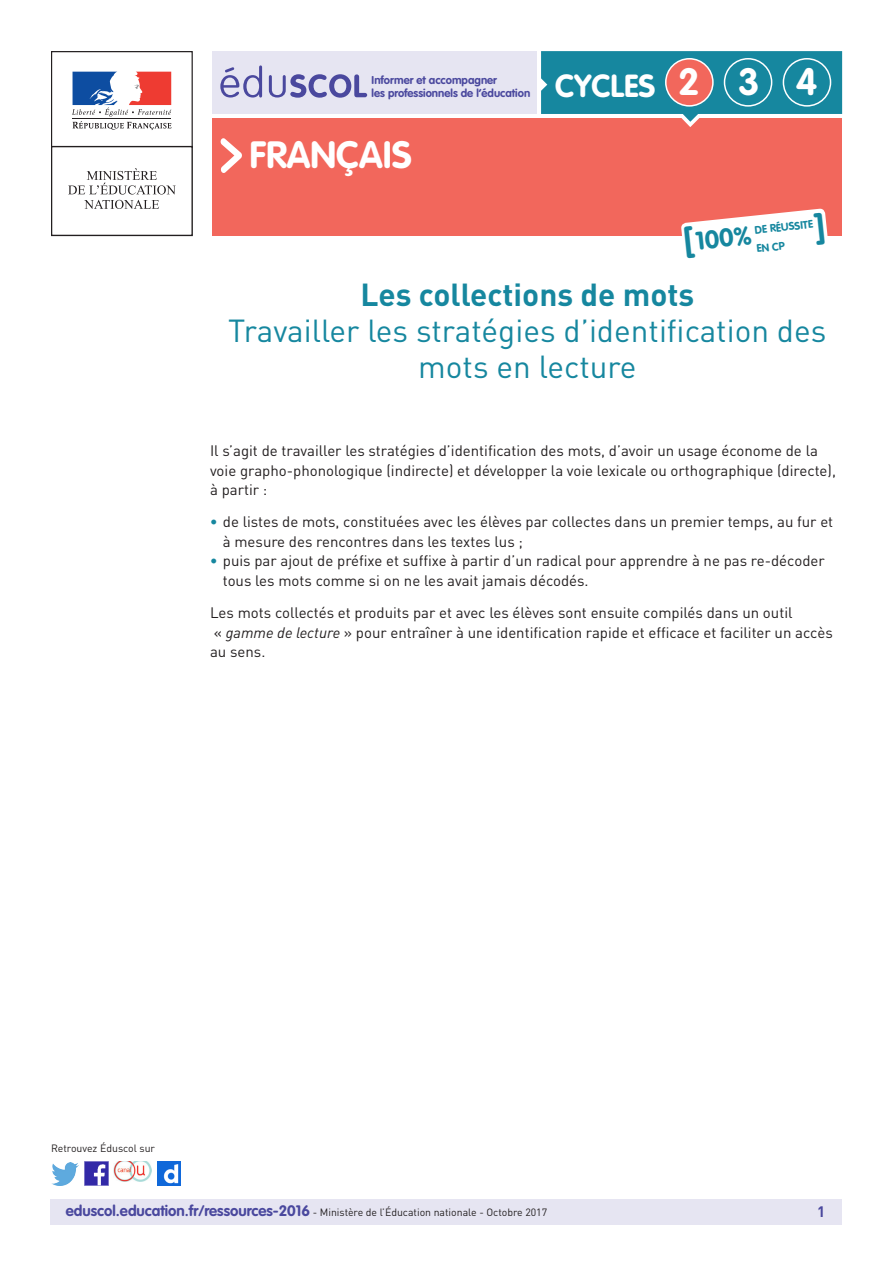
<style>
.page{position:relative;width:893px;height:1263px;background:#fff}
.page>*{position:absolute;margin:0;border:0;box-sizing:border-box;transform-origin:0 0}
._01_Nom_de_la_discip{font:700 37.5px "VAG Rounded Std";color:#fff}
._02_Sous-titre{font:31.5px/36px "DIN Pro";color:#16879f;text-align:center}
._01_Titre_de_la_fich{font:700 31.5px "DIN Pro";color:#16879f}
.t1{font:700 31.5px "VAG Rounded Std";color:#fff}
._01_Texte_info_conte{font:700 25.2px "VAG Rounded Std";color:#16879f}
._06_Texte_courant{font:15px/19.5px "DIN Pro";color:#231f20}
._08_Liste_à_puces_ni{font:15px/19.5px "DIN Pro";color:#231f20}
.t2{font:700 15px "DIN Pro";color:#4a489e}
.t3{font:700 11.25px/13.5px "VAG Rounded Std";color:#4a489e}
._01_Texte_info_conte-2{font:700 10.95px "VAG Rounded Std";color:#16879f}
.t4{font:10.5px "DIN Pro";color:#231f20}
.s1{font-weight:700;color:#16879f}
.s2{font-style:italic}
.s3{font-family:"VAG Rounded Std";font-weight:700;font-size:15px;color:#4a489e}
</style>
<div class="page">
<div style="left:213px;top:118px;width:629px;height:118px;background:#f2675c"></div>
<svg style="left:220px;top:138px;width:22px;height:35px"></svg>
<div style="left:213px;top:51px;width:324px;height:63px;background:#e6e5f2"></div>
<svg style="left:220px;top:65px;width:147px;height:33px"></svg>
<svg style="left:541px;top:51px;width:301px;height:76px"></svg>
<div style="left:666px;top:59px;width:47px;height:47px;background:#f2675c;border-radius:50%"></div>
<div style="left:665px;top:58px;width:49px;height:49px;border:2px solid #fff;border-radius:50%"></div>
<div style="left:724px;top:58px;width:48px;height:49px;border:2px solid #fff;border-radius:50%"></div>
<div style="left:783px;top:58px;width:48px;height:49px;border:2px solid #fff;border-radius:50%"></div>
<div style="left:50px;top:1199px;width:791px;height:26px;background:#e6e5f2"></div>
<img style="left:85px;top:1162px;width:23px;height:23px">
<img style="left:51px;top:1163px;width:28px;height:22px">
<img style="left:158px;top:1162px;width:22px;height:23px">
<img style="left:114px;top:1162px;width:38px;height:19px">
<div style="left:51px;top:51px;width:142px;height:97px;border:1px solid #231f20"></div>
<svg style="left:72px;top:72px;width:100px;height:58px"></svg>
<hr style="left:72px;top:118px;width:99px;height:1px;background:#231f20">
<div style="left:51px;top:146px;width:142px;height:90px;border:1px solid #231f20"></div>
<svg style="left:68px;top:168px;width:108px;height:41px"></svg>
<svg style="left:681px;top:208px;width:147px;height:28px"></svg>
<p class="t3" style="left:372px;top:74px;width:160px">Informer et accompagner<br>les professionnels de l’éducation</p>
<p class="t1" style="left:555px;top:67px;width:102px">CYCLES</p>
<p class="_01_Nom_de_la_discip" style="left:678px;top:60px;width:23px">2</p>
<p class="_01_Nom_de_la_discip" style="left:738px;top:60px;width:23px">3</p>
<p class="_01_Nom_de_la_discip" style="left:796px;top:60px;width:23px">4</p>
<p class="_01_Nom_de_la_discip" style="left:249px;top:133px;width:164px">FRANÇAIS</p>
<p class="_01_Texte_info_conte" style="left:694px;top:226px;width:58px;rotate:-6deg">100%</p>
<p class="_01_Texte_info_conte-2" style="left:754px;top:224px;width:60px;rotate:-6deg">DE RÉUSSITE</p>
<p class="_01_Texte_info_conte-2" style="left:756px;top:242px;width:30px;rotate:-6deg">EN CP</p>
<p class="_01_Titre_de_la_fich" style="left:360px;top:273px;width:335px">Les collections de mots</p>
<p class="_02_Sous-titre" style="left:228px;top:312px;width:600px">Travailler les stratégies d’identification des mots en lecture</p>
<p class="_06_Texte_courant" style="left:210px;top:441px;width:627px">Il s’agit de travailler les stratégies d’identification des mots, d’avoir un usage économe de la voie grapho-phonologique (indirecte) et développer la voie lexicale ou orthographique (directe), à partir :</p>
<p class="_08_Liste_à_puces_ni" style="left:223px;top:512px;width:612px;text-indent:-13px"><span class="s1">•</span> de listes de mots, constituées avec les élèves par collectes dans un premier temps, au fur et à mesure des rencontres dans les textes lus ;</p>
<p class="_08_Liste_à_puces_ni" style="left:223px;top:551px;width:603px;text-indent:-13px"><span class="s1">•</span> puis par ajout de préfixe et suffixe à partir d’un radical pour apprendre à ne pas re-décoder tous les mots comme si on ne les avait jamais décodés.</p>
<p class="_06_Texte_courant" style="left:210px;top:603px;width:624px">Les mots collectés et produits par et avec les élèves sont ensuite compilés dans un outil<br>« <span class="s2">gamme de lecture</span> » pour entraîner à une identification rapide et efficace et faciliter un accès au sens.</p>
<p class="t4" style="left:51px;top:1141px;width:106px">Retrouvez Éduscol sur</p>
<p class="t4" style="left:66px;top:1205px;width:483px"><span class="s3">eduscol.education.fr/ressources-2016</span> - Ministère de l’Éducation nationale - Octobre 2017</p>
<p class="t2" style="left:817px;top:1201px;width:10px">1</p>
</div>
